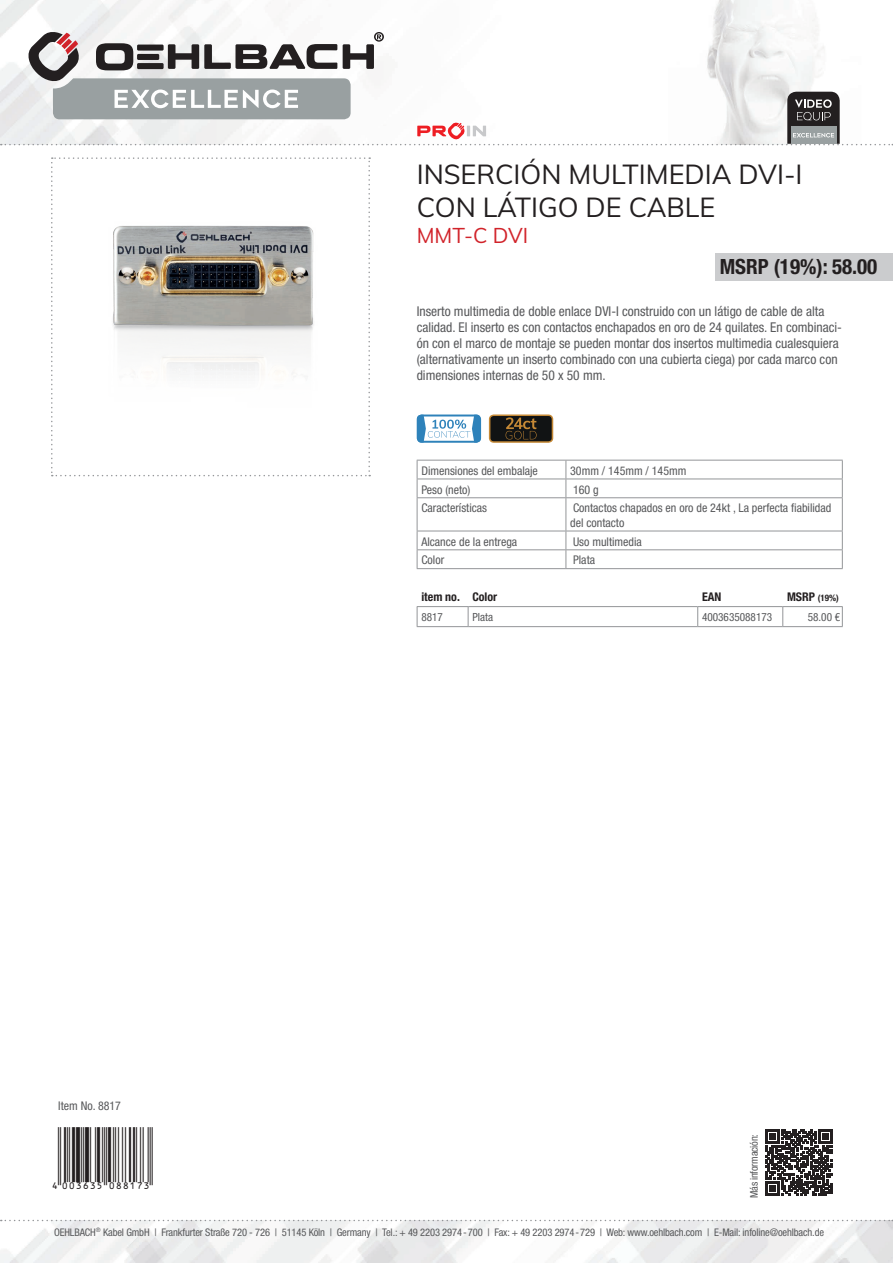
<style>
.page{position:relative;width:893px;height:1263px;background:#fff}
.page>*{position:absolute;margin:0;border:0;box-sizing:border-box;transform-origin:0 0}
.t1{font:27px/32.4px "Muli";color:#231f20}
.t2{font:27px "EAN";color:#231f20}
.t3{font:700 condensed 21px "Helvetica Neue LTW1 G";color:#231f20}
.t4{font:21px "Muli";color:#d1232a}
.t5{font:condensed 13.5px/16.2px "Helvetica Neue LTW1 G";color:#57585a}
.t6{font:condensed 12px/14.4px "Helvetica Neue LTW1 G";color:#57585a}
.t7{font:700 condensed 12px "Helvetica Neue LTW1 G";color:#231f20}
.t8{font:condensed 11.25px "Helvetica Neue LTW1 G";color:#57585a}
.t9{font:condensed 10.5px "Helvetica Neue LTW1 G";letter-spacing:-.01em;color:#57585a}
.t10{font:700 condensed 9px "Helvetica Neue LTW1 G";color:#231f20}
.s1{font-size:12px}
</style>
<div class="page">
<img style="left:0;top:1220px;width:893px;height:43px">
<img style="left:0;top:0;width:818px;height:145px">
<svg style="left:1px;top:1220px;width:892px;height:1px"></svg>
<svg style="left:51px;top:157px;width:319px;height:319px"></svg>
<svg style="left:417px;top:414px;width:64px;height:29px"></svg>
<svg style="left:489px;top:414px;width:64px;height:29px;background:#433623"></svg>
<svg style="left:766px;top:1129px;width:66px;height:67px"></svg>
<svg style="left:1px;top:31px;width:892px;height:114px"></svg>
<svg style="left:417px;top:607px;width:426px;height:19px"></svg>
<hr style="left:417px;top:626px;width:51px;height:1px;background:#939598">
<hr style="left:468px;top:626px;width:230px;height:1px;background:#939598">
<hr style="left:698px;top:626px;width:85px;height:1px;background:#939598">
<hr style="left:783px;top:626px;width:60px;height:1px;background:#939598">
<hr style="left:417px;top:606px;width:51px;height:1px;background:#939598">
<hr style="left:468px;top:606px;width:230px;height:1px;background:#939598">
<hr style="left:698px;top:606px;width:85px;height:1px;background:#939598">
<hr style="left:783px;top:606px;width:60px;height:1px;background:#939598">
<div style="left:715px;top:253px;width:178px;height:27px;background:#cbccce"></div>
<svg style="left:417px;top:460px;width:426px;height:37px"></svg>
<hr style="left:417px;top:497px;width:149px;height:1px;background:#939598">
<hr style="left:417px;top:498px;width:1px;height:33px;background:#939598">
<hr style="left:566px;top:497px;width:277px;height:1px;background:#939598">
<hr style="left:566px;top:498px;width:1px;height:33px;background:#939598">
<hr style="left:842px;top:498px;width:1px;height:33px;background:#939598">
<hr style="left:417px;top:531px;width:149px;height:1px;background:#939598">
<hr style="left:566px;top:531px;width:277px;height:1px;background:#939598">
<hr style="left:417px;top:549px;width:149px;height:1px;background:#939598">
<svg style="left:417px;top:531px;width:1px;height:37px"></svg>
<hr style="left:566px;top:549px;width:277px;height:1px;background:#939598">
<svg style="left:566px;top:531px;width:1px;height:37px"></svg>
<svg style="left:842px;top:531px;width:1px;height:37px"></svg>
<hr style="left:417px;top:568px;width:149px;height:1px;background:#939598">
<hr style="left:566px;top:568px;width:277px;height:1px;background:#939598">
<h1 class="t1" style="left:417px;top:157px;width:387px">INSERCIÓN MULTIMEDIA DVI-I<br>CON LÁTIGO DE CABLE</h1>
<h2 class="t4" style="left:417px;top:221px;width:113px">MMT-C DVI</h2>
<h2 class="t3" style="left:720px;top:254px;width:159px">MSRP (19%): 58.00</h2>
<p class="t5" style="left:417px;top:303px;width:427px">Inserto multimedia de doble enlace DVI-I construido con un látigo de cable de alta calidad. El inserto es con contactos enchapados en oro de 24 quilates. En combinaci&shy;ón con el marco de montaje se pueden montar dos insertos multimedia cualesquiera (alternativamente un inserto combinado con una cubierta ciega) por cada marco con dimensiones internas de 50 x 50 mm.</p>
<p class="t6" style="left:421px;top:463px;width:118px">Dimensiones del embalaje</p>
<p class="t6" style="left:570px;top:463px;width:118px">30mm / 145mm / 145mm</p>
<p class="t6" style="left:421px;top:482px;width:51px">Peso (neto)</p>
<p class="t6" style="left:573px;top:482px;width:27px">160 g</p>
<p class="t6" style="left:421px;top:501px;width:67px">Características</p>
<p class="t6" style="left:570px;top:501px;width:263px">Contactos chapados en oro de 24kt , La perfecta fiabilidad del contacto</p>
<p class="t6" style="left:421px;top:534px;width:97px">Alcance de la entrega</p>
<p class="t6" style="left:573px;top:534px;width:70px">Uso multimedia</p>
<p class="t6" style="left:421px;top:553px;width:24px">Color</p>
<p class="t6" style="left:573px;top:553px;width:24px">Plata</p>
<p class="t7" style="left:421px;top:589px;width:77px">item no. Color</p>
<p class="t7" style="left:702px;top:589px;width:21px">EAN</p>
<p class="t10" style="left:787px;top:592px;width:53px"><span class="s1">MSRP</span> (19%)</p>
<p class="t8" style="left:421px;top:610px;width:23px">8817</p>
<p class="t8" style="left:472px;top:610px;width:22px">Plata</p>
<p class="t8" style="left:702px;top:610px;width:72px">4003635088173</p>
<p class="t8" style="left:808px;top:610px;width:34px">58.00 €</p>
<p class="t6" style="left:58px;top:1098px;width:64px">Item No. 8817</p>
<h1 class="t2" style="left:51px;top:1157px;width:103px">4":D=@GI#NVVOUQ"</h1>
<p class="t9" style="left:748px;top:1198px;width:66px;rotate:-90deg">Más información:</p>
<p class="t9" style="left:54px;top:1226px;width:771px">OEHLBACH<sup>®</sup> Kabel GmbH | Frankfurter Straße 720 - 726 | 51145 Köln | Germany | Tel.: + 49 2203 2974-700 | Fax: + 49 2203 2974-729 | Web: www.oehlbach.com | E-Mail: infoline@oehlbach.de</p>
</div>
